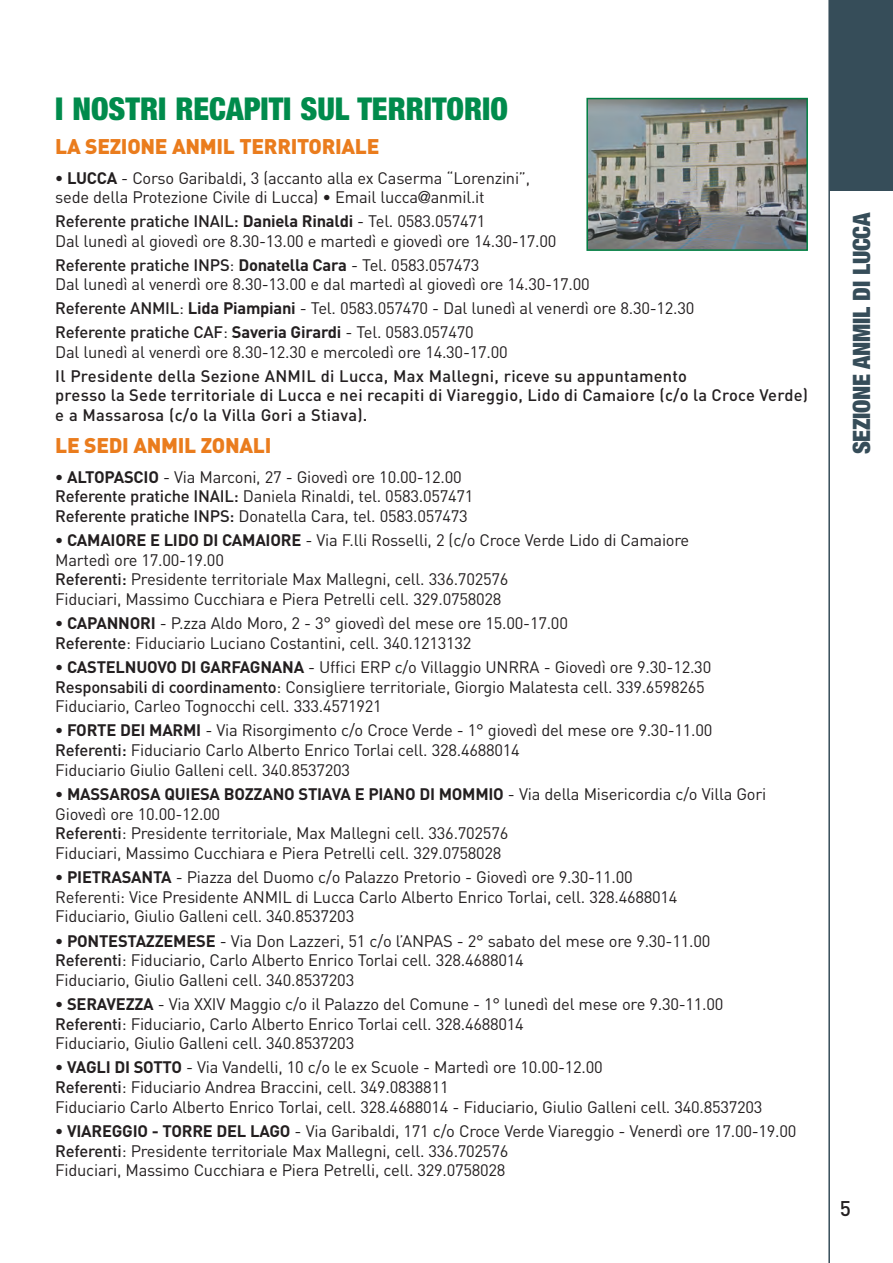
<style>
.page{position:relative;width:893px;height:1263px;background:#fff}
.page>*{position:absolute;margin:0;border:0;box-sizing:border-box;transform-origin:0 0}
.t1{font:900 condensed 31.5px "Helvetica Neue";color:#008b4c}
.t2{font:900 condensed 24px "Helvetica Neue";letter-spacing:-.01em;color:#364d59}
.t3{font:900 21px "DIN";letter-spacing:-.015em;color:#ea7c1d}
.t4{font:500 21px "DIN";color:#231f20}
.t5{font:16.5px "DIN";letter-spacing:-.015em;color:#231f20}
.t6{font:500 16.5px/19.5px "DIN";letter-spacing:.015em;color:#231f20}
.t7{font:500 16.5px "DIN";letter-spacing:-.015em;color:#231f20}
.t8{font:700 16.5px "DIN";letter-spacing:-.015em;color:#231f20}
.s1{font-weight:700}
.s2{font-family:"Helvetica Neue"}
.s3{font-weight:400}
.s4{font-weight:500}
</style>
<div class="page">
<div style="left:829px;top:0;width:64px;height:191px;background:#364d59"></div>
<hr style="left:828px;top:0;width:2px;height:1263px;background:#364d59">
<img style="left:589px;top:101px;width:216px;height:147px">
<div style="left:586px;top:98px;width:222px;height:153px;border:2px solid #007e42"></div>
<p class="t1" style="left:55px;top:91px;width:454px">I NOSTRI RECAPITI SUL TERRITORIO</p>
<p class="t3" style="left:55px;top:139px;width:326px">LA SEZIONE ANMIL TERRITORIALE</p>
<p class="t5" style="left:55px;top:172px;width:476px"><span class="s1">• LUCCA</span> - Corso Garibaldi, 3 (accanto alla ex Caserma “Lorenzini”,</p>
<p class="t5" style="left:55px;top:191px;width:431px">sede della Protezione Civile di Lucca) • Email lucca<span class="s2">@</span>anmil.it</p>
<p class="t7" style="left:55px;top:215px;width:432px">Referente pratiche INAIL: <span class="s1">Daniela Rinaldi</span> <span class="s3">- Tel. 0583.057471</span></p>
<p class="t5" style="left:55px;top:235px;width:503px">Dal lunedì al giovedì ore 8.30-13.00 e martedì e giovedì ore 14.30-17.00</p>
<p class="t7" style="left:55px;top:259px;width:426px">Referente pratiche INPS<span class="s3">:</span> <span class="s1">Donatella Cara</span> <span class="s3">- Tel. 0583.057473</span></p>
<p class="t5" style="left:55px;top:278px;width:536px">Dal lunedì al venerdì ore 8.30-13.00 e dal martedì al giovedì ore 14.30-17.00</p>
<p class="t5" style="left:55px;top:302px;width:641px"><span class="s4">Referente ANMIL</span>: <span class="s1">Lida Piampiani</span> - Tel. 0583.057470 - Dal lunedì al venerdì ore 8.30-12.30</p>
<p class="t7" style="left:55px;top:326px;width:420px">Referente pratiche CAF<span class="s3">:</span> <span class="s1">Saveria Girardi</span> <span class="s3">- Tel. 0583.057470</span></p>
<p class="t5" style="left:55px;top:346px;width:454px">Dal lunedì al venerdì ore 8.30-12.30 e mercoledì ore 14.30-17.00</p>
<p class="t6" style="left:55px;top:368px;width:633px">Il Presidente della Sezione ANMIL di Lucca, Max Mallegni, riceve su appuntamento</p>
<p class="t6" style="left:55px;top:388px;width:754px">presso la Sede territoriale di Lucca e nei recapiti di Viareggio, Lido di Camaiore (c/o la Croce Verde) e a Massarosa (c/o la Villa Gori a Stiava).</p>
<p class="t3" style="left:55px;top:438px;width:218px">LE SEDI ANMIL ZONALI</p>
<p class="t5" style="left:55px;top:471px;width:408px"><span class="s1">• ALTOPASCIO</span> - Via Marconi, 27 - Giovedì ore 10.00-12.00</p>
<p class="t5" style="left:55px;top:490px;width:420px"><span class="s4">Referente pratiche INAIL:</span> Daniela Rinaldi, tel. 0583.057471</p>
<p class="t5" style="left:55px;top:510px;width:414px"><span class="s4">Referente pratiche INPS:</span> Donatella Cara, tel. 0583.057473</p>
<p class="t5" style="left:55px;top:534px;width:636px"><span class="s1">• CAMAIORE E LIDO DI CAMAIORE</span> - Via F.lli Rosselli, 2 (c/o Croce Verde Lido di Camaiore</p>
<p class="t5" style="left:55px;top:554px;width:170px">Martedì ore 17.00-19.00</p>
<p class="t5" style="left:55px;top:574px;width:455px"><span class="s4">Referenti:</span> Presidente territoriale Max Mallegni, cell. 336.702576</p>
<p class="t5" style="left:55px;top:593px;width:448px">Fiduciari, Massimo Cucchiara e Piera Petrelli cell. 329.0758028</p>
<p class="t5" style="left:55px;top:617px;width:514px"><span class="s1">• CAPANNORI</span> - P.zza Aldo Moro, 2 - 3° giovedì del mese ore 15.00-17.00</p>
<p class="t5" style="left:55px;top:637px;width:418px"><span class="s4">Referente</span>: Fiduciario Luciano Costantini, cell. 340.1213132</p>
<p class="t5" style="left:55px;top:661px;width:657px"><span class="s1">• CASTELNUOVO DI GARFAGNANA</span> - Uffici ERP c/o Villaggio UNRRA - Giovedì ore 9.30-12.30</p>
<p class="t5" style="left:55px;top:681px;width:651px"><span class="s4">Responsabili di coordinamento</span>: Consigliere territoriale, Giorgio Malatesta cell. 339.6598265</p>
<p class="t5" style="left:55px;top:700px;width:328px">Fiduciario, Carleo Tognocchi cell. 333.4571921</p>
<p class="t5" style="left:55px;top:725px;width:659px"><span class="s1">• FORTE DEI MARMI</span> - Via Risorgimento c/o Croce Verde - 1° giovedì del mese ore 9.30-11.00</p>
<p class="t5" style="left:55px;top:744px;width:466px"><span class="s4">Referenti:</span> Fiduciario Carlo Alberto Enrico Torlai cell. 328.4688014</p>
<p class="t5" style="left:55px;top:764px;width:296px">Fiduciario Giulio Galleni cell. 340.8537203</p>
<p class="t8" style="left:55px;top:788px;width:712px">• MASSAROSA QUIESA BOZZANO STIAVA E PIANO DI MOMMIO <span class="s3">- Via della Misericordia c/o Villa Gori</span></p>
<p class="t5" style="left:55px;top:808px;width:166px">Giovedì ore 10.00-12.00</p>
<p class="t5" style="left:55px;top:827px;width:455px"><span class="s4">Referenti</span>: Presidente territoriale, Max Mallegni cell. 336.702576</p>
<p class="t5" style="left:55px;top:847px;width:448px">Fiduciari, Massimo Cucchiara e Piera Petrelli cell. 329.0758028</p>
<p class="t5" style="left:55px;top:871px;width:579px"><span class="s1">• PIETRASANTA</span> - Piazza del Duomo c/o Palazzo Pretorio - Giovedì ore 9.30-11.00</p>
<p class="t5" style="left:55px;top:891px;width:624px">Referenti: Vice Presidente ANMIL di Lucca Carlo Alberto Enrico Torlai, cell. 328.4688014</p>
<p class="t5" style="left:55px;top:910px;width:301px">Fiduciario, Giulio Galleni cell. 340.8537203</p>
<p class="t5" style="left:55px;top:935px;width:657px"><span class="s1">• PONTESTAZZEMESE</span> - Via Don Lazzeri, 51 c/o l’ANPAS - 2° sabato del mese ore 9.30-11.00</p>
<p class="t5" style="left:55px;top:954px;width:470px"><span class="s4">Referenti</span>: Fiduciario, Carlo Alberto Enrico Torlai cell. 328.4688014</p>
<p class="t5" style="left:55px;top:974px;width:301px">Fiduciario, Giulio Galleni cell. 340.8537203</p>
<p class="t5" style="left:55px;top:998px;width:670px"><span class="s1">• SERAVEZZA</span> - Via XXIV Maggio c/o il Palazzo del Comune - 1° lunedì del mese ore 9.30-11.00</p>
<p class="t5" style="left:55px;top:1018px;width:470px"><span class="s4">Referenti</span>: Fiduciario, Carlo Alberto Enrico Torlai cell. 328.4688014</p>
<p class="t5" style="left:55px;top:1037px;width:301px">Fiduciario, Giulio Galleni cell. 340.8537203</p>
<p class="t5" style="left:55px;top:1062px;width:549px"><span class="s1">• VAGLI DI SOTTO</span> - Via Vandelli, 10 c/o le ex Scuole - Martedì ore 10.00-12.00</p>
<p class="t5" style="left:55px;top:1081px;width:395px"><span class="s4">Referenti</span>: Fiduciario Andrea Braccini, cell. 349.0838811</p>
<p class="t5" style="left:55px;top:1101px;width:709px">Fiduciario Carlo Alberto Enrico Torlai, cell. 328.4688014 - Fiduciario, Giulio Galleni cell. 340.8537203</p>
<p class="t5" style="left:55px;top:1125px;width:743px"><span class="s1">• VIAREGGIO - TORRE DEL LAGO</span> - Via Garibaldi, 171 c/o Croce Verde Viareggio - Venerdì ore 17.00-19.00</p>
<p class="t5" style="left:55px;top:1145px;width:455px"><span class="s4">Referenti</span>: Presidente territoriale Max Mallegni, cell. 336.702576</p>
<p class="t5" style="left:55px;top:1164px;width:452px">Fiduciari, Massimo Cucchiara e Piera Petrelli, cell. 329.0758028</p>
<p class="t2" style="left:848px;top:454px;width:243px;rotate:-90deg">SEZIONE ANMIL DI LUCCA</p>
<p class="t4" style="left:840px;top:1201px;width:13px">5</p>
</div>
